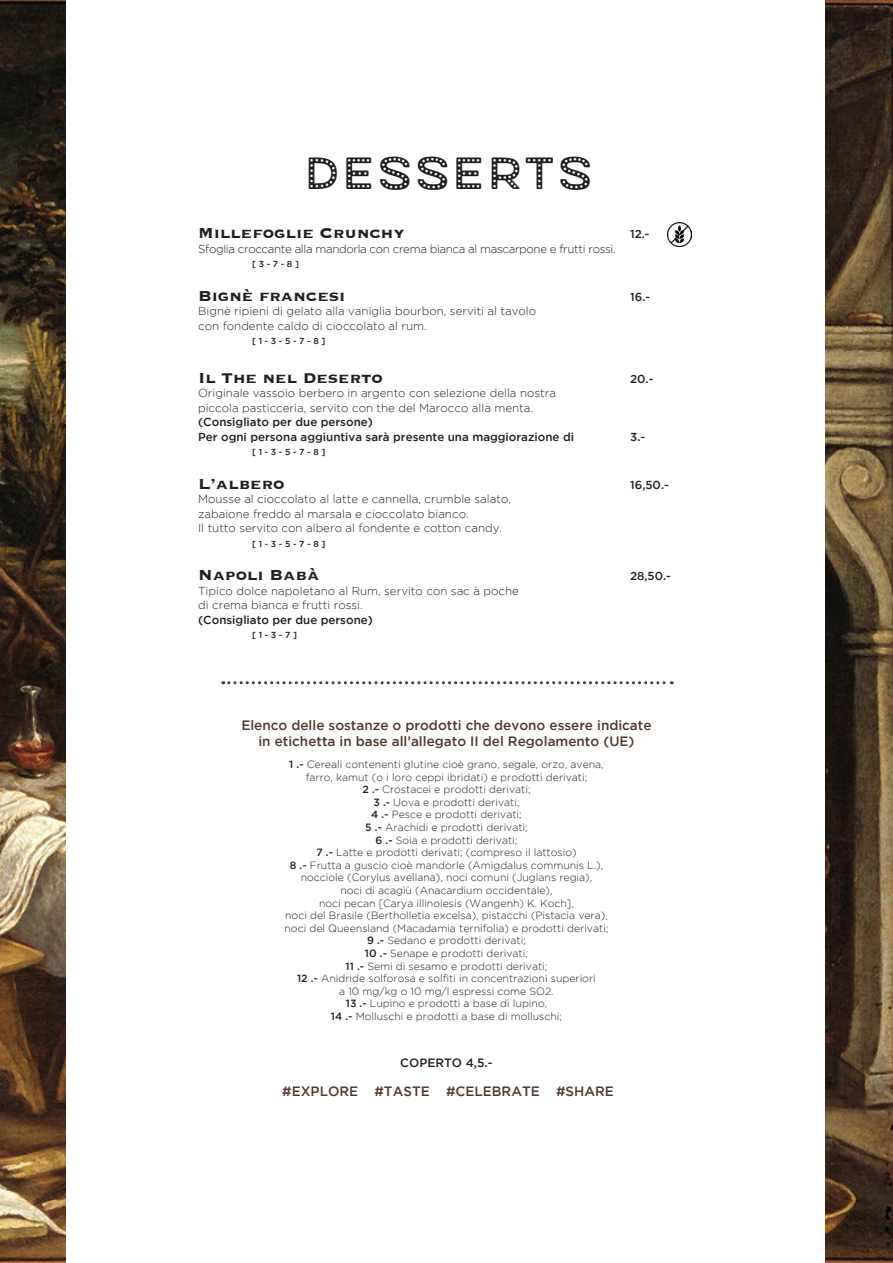
<style>
.page{position:relative;width:893px;height:1263px;background:#fff}
.page>*{position:absolute;margin:0;border:0;box-sizing:border-box;transform-origin:0 0}
.t1{font:45px "Mrs Onion Dotted";color:#231f20}
.t2{font:700 18.75px "Copperplate";color:#231f20}
.t3{font:500 13.5px "Gotham";color:#523930}
.t4{font:500 12px "Gotham";color:#231f20}
.t5{font:300 11.55px "Gotham";color:#231f20}
.t6{font:500 11.55px "Gotham";color:#231f20}
.t7{font:300 11.55px "Gotham";letter-spacing:-.03em;color:#231f20}
.t8{font:300 10.5px "Gotham";color:#231f20}
.t9{font:500 8.7px "Gotham";color:#231f20}
.s1{font-weight:500}
</style>
<div class="page">
<img style="left:0;top:0;width:893px;height:1263px">
<div style="left:66px;top:0;width:758px;height:1263px;background:#fff"></div>
<svg style="left:223px;top:681px;width:449px;height:3px"></svg>
<img style="left:667px;top:222px;width:24px;height:25px">
<p class="t1" style="left:304px;top:147px;width:292px">DESSERTS</p>
<p class="t2" style="left:198px;top:221px;width:208px">Millefoglie Crunchy</p>
<p class="t6" style="left:630px;top:227px;width:21px">12.-</p>
<p class="t7" style="left:198px;top:242px;width:419px">Sfoglia croccante alla mandorla con crema bianca al mascarpone e frutti rossi.</p>
<p class="t9" style="left:252px;top:259px;width:48px">[ 3 - 7 - 8 ]</p>
<p class="t2" style="left:198px;top:283px;width:149px">Bignè francesi</p>
<p class="t6" style="left:630px;top:290px;width:21px">16.-</p>
<p class="t5" style="left:198px;top:305px;width:340px">Bignè ripieni di gelato alla vaniglia bourbon, serviti al tavolo</p>
<p class="t5" style="left:198px;top:319px;width:230px">con fondente caldo di cioccolato al rum.</p>
<p class="t9" style="left:252px;top:336px;width:75px">[ 1 - 3 - 5 - 7 - 8 ]</p>
<p class="t2" style="left:198px;top:366px;width:186px">Il The nel Deserto</p>
<p class="t6" style="left:630px;top:372px;width:25px">20.-</p>
<p class="t5" style="left:198px;top:387px;width:359px">Originale vassoio berbero in argento con selezione della nostra</p>
<p class="t5" style="left:198px;top:401px;width:336px">piccola pasticceria, servito con the del Marocco alla menta.</p>
<p class="t6" style="left:198px;top:416px;width:176px">(Consigliato per due persone)</p>
<p class="t6" style="left:198px;top:430px;width:377px">Per ogni persona aggiuntiva sarà presente una maggiorazione di</p>
<p class="t6" style="left:630px;top:430px;width:16px">3.-</p>
<p class="t9" style="left:252px;top:447px;width:75px">[ 1 - 3 - 5 - 7 - 8 ]</p>
<p class="t2" style="left:198px;top:471px;width:88px">L’albero</p>
<p class="t6" style="left:630px;top:478px;width:40px">16,50.-</p>
<p class="t5" style="left:198px;top:493px;width:314px">Mousse al cioccolato al latte e cannella, crumble salato,</p>
<p class="t5" style="left:198px;top:507px;width:272px">zabaione freddo al marsala e cioccolato bianco.</p>
<p class="t5" style="left:198px;top:522px;width:306px">Il tutto servito con albero al fondente e cotton candy.</p>
<p class="t9" style="left:252px;top:538px;width:75px">[ 1 - 3 - 5 - 7 - 8 ]</p>
<p class="t2" style="left:198px;top:563px;width:123px">Napoli Babà</p>
<p class="t6" style="left:630px;top:570px;width:42px">28,50.-</p>
<p class="t5" style="left:198px;top:584px;width:322px">Tipico dolce napoletano al Rum, servito con sac à poche</p>
<p class="t5" style="left:198px;top:599px;width:166px">di crema bianca e frutti rossi.</p>
<p class="t6" style="left:198px;top:613px;width:176px">(Consigliato per due persone)</p>
<p class="t9" style="left:252px;top:630px;width:46px">[ 1 - 3 - 7 ]</p>
<p class="t3" style="left:241px;top:718px;width:412px">Elenco delle sostanze o prodotti che devono essere indicate</p>
<p class="t3" style="left:258px;top:734px;width:378px">in etichetta in base all’allegato II del Regolamento (UE)</p>
<p class="t8" style="left:289px;top:758px;width:316px"><span class="s1">1 .-</span> Cereali contenenti glutine cioè grano, segale, orzo, avena,</p>
<p class="t8" style="left:306px;top:771px;width:283px">farro, kamut (o i loro ceppi ibridati) e prodotti derivati;</p>
<p class="t8" style="left:362px;top:784px;width:170px"><span class="s1">2 .-</span> Crostacei e prodotti derivati;</p>
<p class="t8" style="left:373px;top:796px;width:148px"><span class="s1">3 .-</span> Uova e prodotti derivati;</p>
<p class="t8" style="left:371px;top:809px;width:152px"><span class="s1">4 .-</span> Pesce e prodotti derivati;</p>
<p class="t8" style="left:365px;top:821px;width:164px"><span class="s1">5 .-</span> Arachidi e prodotti derivati;</p>
<p class="t8" style="left:376px;top:834px;width:143px"><span class="s1">6 .-</span> Soia e prodotti derivati;</p>
<p class="t8" style="left:316px;top:847px;width:262px"><span class="s1">7 .-</span> Latte e prodotti derivati; (compreso il lattosio)</p>
<p class="t8" style="left:290px;top:859px;width:315px"><span class="s1">8 .-</span> Frutta a guscio cioè mandorle (Amigdalus communis L.),</p>
<p class="t8" style="left:301px;top:872px;width:293px">nocciole (Corylus avellana), noci comuni (Juglans regia),</p>
<p class="t8" style="left:340px;top:884px;width:214px">noci di acagiù (Anacardium occidentale),</p>
<p class="t8" style="left:319px;top:897px;width:256px">noci pecan [Carya illinoiesis (Wangenh) K. Koch],</p>
<p class="t8" style="left:285px;top:910px;width:324px">noci del Brasile (Bertholletia excelsa), pistacchi (Pistacia vera),</p>
<p class="t8" style="left:284px;top:922px;width:325px">noci del Queensland (Macadamia ternifolia) e prodotti derivati;</p>
<p class="t8" style="left:367px;top:935px;width:160px"><span class="s1">9 .-</span> Sedano e prodotti derivati;</p>
<p class="t8" style="left:365px;top:947px;width:164px"><span class="s1">10 .-</span> Senape e prodotti derivati;</p>
<p class="t8" style="left:346px;top:960px;width:203px"><span class="s1">11 .-</span> Semi di sesamo e prodotti derivati;</p>
<p class="t8" style="left:297px;top:973px;width:300px"><span class="s1">12 .-</span> Anidride solforosa e solfiti in concentrazioni superiori</p>
<p class="t8" style="left:339px;top:985px;width:216px">a 10 mg/kg o 10 mg/l espressi come SO2.</p>
<p class="t8" style="left:346px;top:998px;width:203px"><span class="s1">13 .-</span> Lupino e prodotti a base di lupino,</p>
<p class="t8" style="left:331px;top:1010px;width:233px"><span class="s1">14 .-</span> Molluschi e prodotti a base di molluschi;</p>
<p class="t4" style="left:400px;top:1056px;width:94px">COPERTO 4,5.-</p>
<p class="t3" style="left:282px;top:1083px;width:333px">#EXPLORE #TASTE #CELEBRATE #SHARE</p>
</div>
